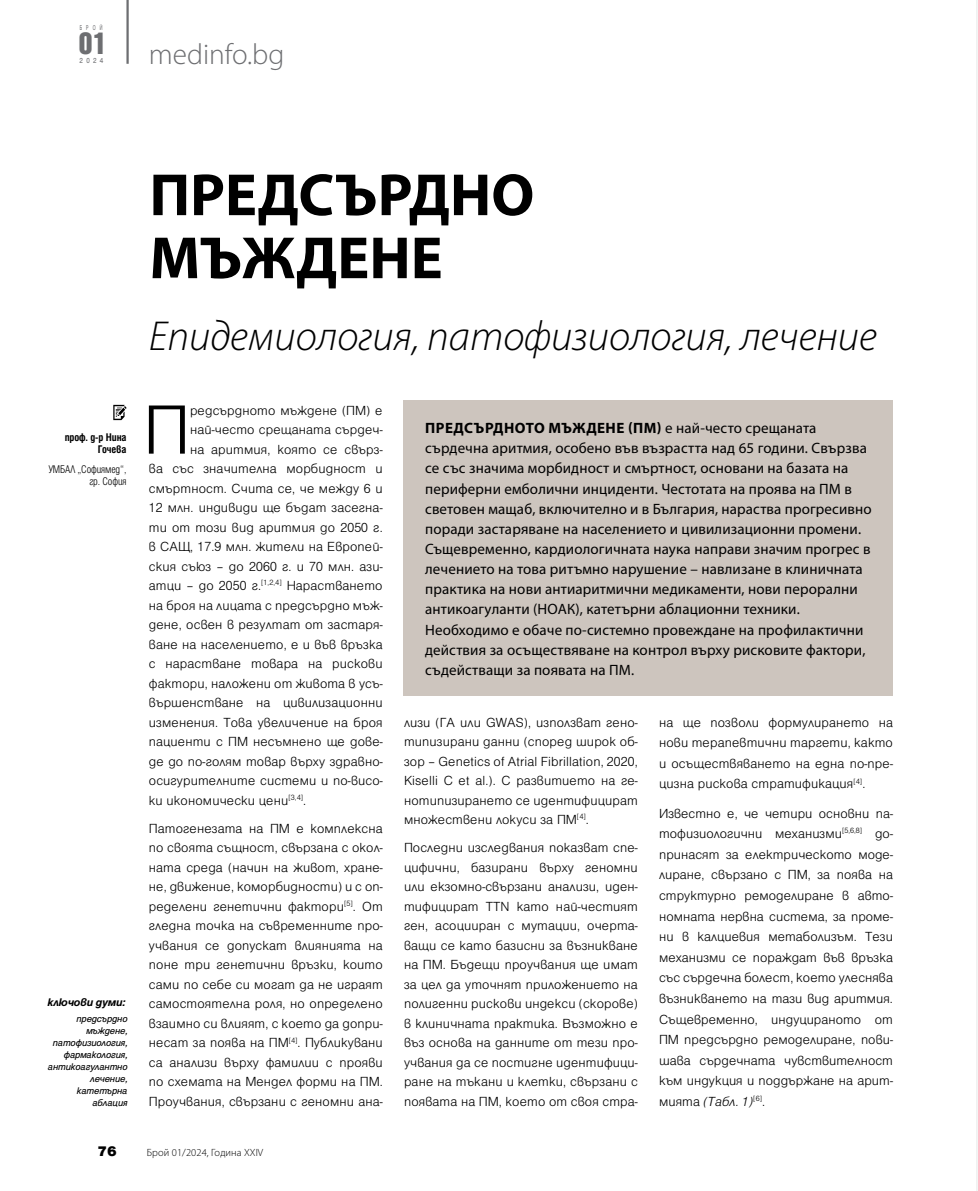
<style>
.page{position:relative;width:978px;height:1191px;background:#fff}
.page>*{position:absolute;margin:0;border:0;box-sizing:border-box;transform-origin:0 0}
.t1{font:300 75.15px "Helen Pro";color:#000}
.t2{font:700 60px/63px "Myriad Pro";color:#000}
.t3{font:italic 300 42px "Myriad Pro";color:#000}
.t4{font:300 29.25px "Myriad Pro";color:#6d6e71}
.t5{font:700 27.45px "Iskar";color:#6d6e71}
.t6{font:15px/20.1px "Myriad Pro";letter-spacing:.01em;color:#000}
.t7{font:900 15px "Helen Pro";color:#000}
.t8{font:300 14.25px/19.5px "Helen Pro";letter-spacing:.01em;color:#000;text-align:justify}
.t9{font:300 condensed 12px/12px "Helen Pro";letter-spacing:-.01em;color:#000;text-align:right}
.t10{font:700 condensed 12px/12px "Helen Pro";letter-spacing:-.01em;color:#000;text-align:right}
.t11{font:italic 700 12px "Helen Pro";letter-spacing:-.01em;color:#000}
.t12{font:italic 10.5px/12px "Helen Pro";letter-spacing:-.01em;color:#000;text-align:right}
.t13{font:300 10.5px "Myriad Pro";letter-spacing:.01em;color:#000}
.t14{font:7.95px "Helen Pro";color:#6d6e71;scale:.87 1}
.t15{font:7.5px "Helen Pro";color:#6d6e71;scale:.57 1}
.s1{font-weight:700}
.s2{font-style:italic}
</style>
<div class="page">
<hr style="left:977px;top:0;width:1px;height:1191px;background:#e6e7e8">
<hr style="left:126px;top:0;width:3px;height:64px;background:#6d6e71">
<svg style="left:113px;top:405px;width:14px;height:15px"></svg>
<div style="left:404px;top:400px;width:489px;height:296px;background:#cdc5be"></div>
<p class="t15" style="left:80px;top:24px;width:42px">БРОЙ</p>
<p class="t14" style="left:80px;top:56px;width:29px">2024</p>
<h3 class="t5" style="left:79px;top:27px;width:30px">01</h3>
<h3 class="t4" style="left:149px;top:36px;width:137px">medinfo.bg</h3>
<p class="t10" style="left:65px;top:431px;width:63px">проф. д-р Нина<br>Гочева</p>
<p class="t9" style="left:49px;top:464px;width:79px">УМБАЛ „Софиямед“, гр. София</p>
<p class="t11" style="left:47px;top:995px;width:82px">ключови думи:</p>
<p class="t12" style="left:48px;top:1012px;width:81px">предсърдно мъждене, патофизиология, фармакология, антикоагулантно лечение, катетърна аблация</p>
<h2 class="t2" style="left:149px;top:161px;width:386px">ПРЕДСЪРДНО<br>МЪЖДЕНЕ</h2>
<h3 class="t3" style="left:149px;top:311px;width:729px">Епидемиология, патофизиология, лечение</h3>
<h1 class="t1" style="left:143px;top:392px;width:48px">П</h1>
<p class="t8" style="left:190px;top:400px;width:194px">редсърдното мъждене (ПМ) е</p>
<p class="t8" style="left:190px;top:420px;width:194px">най-често срещаната сърдеч-</p>
<p class="t8" style="left:190px;top:439px;width:194px">на аритмия, която се свърз-</p>
<p class="t8" style="left:149px;top:459px;width:235px">ва със значителна морбидност и</p>
<p class="t8" style="left:149px;top:478px;width:235px">смъртност. Счита се, че между 6 и</p>
<p class="t8" style="left:149px;top:498px;width:235px">12 млн. индивиди ще бъдат засегна-</p>
<p class="t8" style="left:149px;top:517px;width:235px">ти от този вид аритмия до 2050 г.</p>
<p class="t8" style="left:149px;top:537px;width:235px">в САЩ, 17.9 млн. жители на Европей-</p>
<p class="t8" style="left:149px;top:556px;width:235px">ския съюз – до 2060 г. и 70 млн. ази-</p>
<p class="t8" style="left:149px;top:576px;width:235px">атци – до 2050 г.<sup>[1,2,4]</sup> Нарастването</p>
<p class="t8" style="left:149px;top:595px;width:235px">на броя на лицата с предсърдно мъж-</p>
<p class="t8" style="left:149px;top:615px;width:235px">дене, освен в резултат от застаря-</p>
<p class="t8" style="left:149px;top:634px;width:235px">ване на населението, е и във връзка</p>
<p class="t8" style="left:149px;top:654px;width:235px">с нарастване товара на рискови</p>
<p class="t8" style="left:149px;top:673px;width:235px">фактори, наложени от живота в усъ-</p>
<p class="t8" style="left:149px;top:693px;width:235px">вършенстване на цивилизационни</p>
<p class="t8" style="left:149px;top:712px;width:235px">изменения. Това увеличение на броя</p>
<p class="t8" style="left:149px;top:732px;width:235px">пациенти с ПМ несъмнено ще дове-</p>
<p class="t8" style="left:149px;top:751px;width:235px">де до по-голям товар върху здравно-</p>
<p class="t8" style="left:149px;top:771px;width:235px">осигурителните системи и по-висо-</p>
<p class="t8" style="left:149px;top:790px;width:159px">ки икономически цени<sup>[3,4]</sup>.</p>
<p class="t8" style="left:149px;top:818px;width:235px">Патогенезата на ПМ е комплексна по своята същност, свързана с окол&shy;ната среда (начин на живот, хране&shy;не, движение, коморбидности) и с оп&shy;ределени генетични фактори<sup>[5]</sup>. От гледна точка на съвременните про&shy;учвания се допускат влиянията на поне три генетични връзки, които сами по себе си могат да не играят самостоятелна роля, но определено взаимно си влияят, с което да допри&shy;несат за поява на ПМ<sup>[4]</sup>. Публикувани са анализи върху фамилии с прояви по схемата на Мендел форми на ПМ.<br>Проучвания, свързани с геномни ана-</p>
<p class="t6" style="left:425px;top:418px;width:448px"><span class="s1">ПРЕДСЪРДНОТО МЪЖДЕНЕ (ПМ)</span> е най-често срещаната сърдечна аритмия, особено във възрастта над 65 години. Свързва се със значима морбидност и смъртност, основани на базата на периферни емболични инциденти. Честотата на проява на ПМ в световен мащаб, включително и в България, нараства прогресивно поради застаряване на населението и цивилизационни промени.<br>Същевременно, кардиологичната наука направи значим прогрес в лечението на това ритъмно нарушение – навлизане в клиничната практика на нови антиаритмични медикаменти, нови перорални антикоагуланти (НОАК), катетърни аблационни техники.<br>Необходимо е обаче по-системно провеждане на профилактични действия за осъществяване на контрол върху рисковите фактори, съдействащи за появата на ПМ.</p>
<p class="t8" style="left:404px;top:712px;width:235px">лизи (ГА или GWAS), използват гено&shy;типизирани данни (според широк об&shy;зор – Genetics of Atrial Fibrillation, 2020, Kiselli C et al.). С развитието на ге&shy;нотипизирането се идентифицират множествени локуси за ПМ<sup>[4]</sup>.</p>
<p class="t8" style="left:404px;top:838px;width:235px">Последни изследвания показват спе&shy;цифични, базирани върху геномни или екзомно-свързани анализи, иден&shy;тифицират TTN като най-честият ген, асоцииран с мутации, очерта&shy;ващи се като базисни за възникване на ПМ. Бъдещи проучвания ще имат за цел да уточнят приложението на полигенни рискови индекси (скорове) в клиничната практика. Възможно е въз основа на данните от тези про&shy;учвания да се постигне идентифици&shy;ране на тъкани и клетки, свързани с появата на ПМ, което от своя стра-</p>
<p class="t8" style="left:659px;top:712px;width:235px;line-height:20.5px">на ще позволи формулирането на нови терапевтични таргети, както и осъществяването на една по-пре&shy;цизна рискова стратификация<sup>[4]</sup>.</p>
<p class="t8" style="left:659px;top:802px;width:235px;line-height:20.5px">Известно е, че четири основни па&shy;тофизиологични механизми<sup>[5,6,8]</sup> до&shy;принасят за електрическото моде&shy;лиране, свързано с ПМ, за поява на структурно ремоделиране в авто&shy;номната нервна система, за проме&shy;ни в калциевия метаболизъм. Тези механизми се пораждат във връзка със сърдечна болест, което улеснява възникването на тази вид аритмия.<br>Същевременно, индуцираното от ПМ предсърдно ремоделиране, пови&shy;шава сърдечната чувствителност към индукция и поддържане на арит&shy;мията <span class="s2">(Табл. 1)</span><sup>[6]</sup>.</p>
<p class="t7" style="left:98px;top:1142px;width:21px">76</p>
<p class="t13" style="left:147px;top:1145px;width:118px">Брой 01/2024, Година XXIV</p>
</div>
